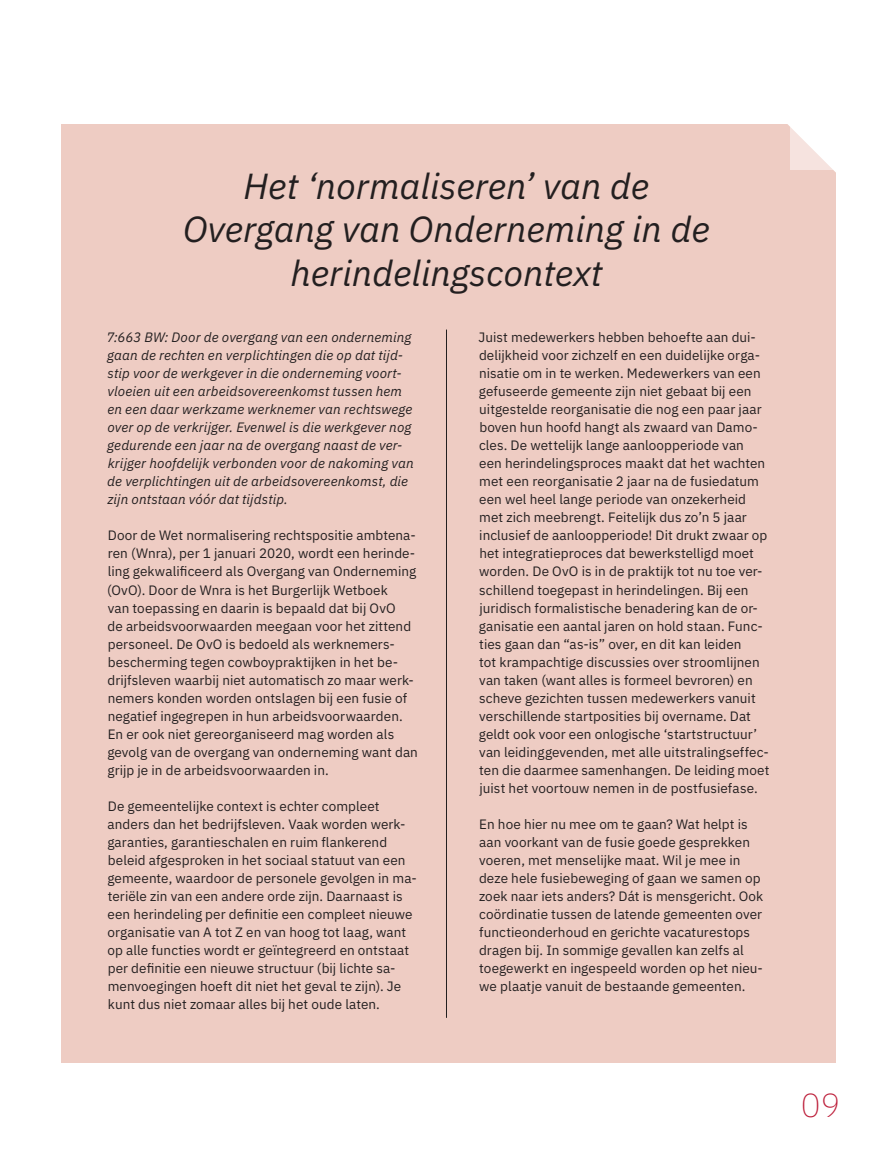
<style>
.page{position:relative;width:893px;height:1149px;background:#fff}
.page>*{position:absolute;margin:0;border:0;box-sizing:border-box;transform-origin:0 0}
.t1{font:italic 36px/43.2px "IBM Plex Sans";color:#231f20;text-align:center}
.t2{font:33px "IBM Plex Sans";color:#bc1c38}
.No_Spacing{font:13.5px/18px "IBM Plex Sans";letter-spacing:.005em;color:#231f20}
.No_Spacing-2{font:italic 13.5px/18px "IBM Plex Sans";letter-spacing:.01em;color:#231f20}
</style>
<div class="page">
<div style="left:61px;top:124px;width:775px;height:938px;background:#eeccc3"></div>
<svg style="left:787px;top:124px;width:49px;height:49px;background:#f9eeeb"></svg>
<hr style="left:446px;top:329px;width:1px;height:688px;background:#231f20">
<p class="t1" style="left:244px;top:162px;width:407px">Het ‘normaliseren’ van de</p>
<p class="t1" style="left:183px;top:205px;width:528px">Overgang van Onderneming in de herindelingscontext</p>
<p class="No_Spacing-2" style="left:107px;top:327px;width:309px">7:663 BW: Door de overgang van een onderneming gaan de rechten en verplichtingen die op dat tijd&shy;stip voor de werkgever in die onderneming voort&shy;vloeien uit een arbeidsovereenkomst tussen hem en een daar werkzame werknemer van rechtswege over op de verkrijger. Evenwel is die werkgever nog gedurende een jaar na de overgang naast de ver&shy;krijger hoofdelijk verbonden voor de nakoming van de verplichtingen uit de arbeidsovereenkomst, die zijn ontstaan vóór dat tijdstip.</p>
<p class="No_Spacing" style="left:107px;top:525px;width:312px">Door de Wet normalisering rechtspositie ambtena&shy;ren (Wnra), per 1 januari 2020, wordt een herinde&shy;ling gekwalificeerd als Overgang van Onderneming (OvO). Door de Wnra is het Burgerlijk Wetboek<br>van toepassing en daarin is bepaald dat bij OvO<br>de arbeidsvoorwaarden meegaan voor het zittend personeel. De OvO is bedoeld als werknemers&shy;bescherming tegen cowboypraktijken in het be&shy;drijfsleven waarbij niet automatisch zo maar werk&shy;nemers konden worden ontslagen bij een fusie of negatief ingegrepen in hun arbeidsvoorwaarden.<br>En er ook niet gereorganiseerd mag worden als gevolg van de overgang van onderneming want dan grijp je in de arbeidsvoorwaarden in.</p>
<p class="No_Spacing" style="left:107px;top:795px;width:311px">De gemeentelijke context is echter compleet anders dan het bedrijfsleven. Vaak worden werk&shy;garanties, garantieschalen en ruim flankerend beleid afgesproken in het sociaal statuut van een gemeente, waardoor de personele gevolgen in ma&shy;teriële zin van een andere orde zijn. Daarnaast is een herindeling per definitie een compleet nieuwe organisatie van A tot Z en van hoog tot laag, want op alle functies wordt er geïntegreerd en ontstaat per definitie een nieuwe structuur (bij lichte sa&shy;menvoegingen hoeft dit niet het geval te zijn). Je kunt dus niet zomaar alles bij het oude laten.</p>
<p class="No_Spacing" style="left:478px;top:327px;width:292px">Juist medewerkers hebben behoefte aan dui&shy;delijkheid voor zichzelf en een duidelijke orga&shy;nisatie om in te werken. Medewerkers van een gefuseerde gemeente zijn niet gebaat bij een uitgestelde reorganisatie die nog een paar jaar boven hun hoofd hangt als zwaard van Damo&shy;cles. De wettelijk lange aanloopperiode van een herindelingsproces maakt dat het wachten met een reorganisatie 2 jaar na de fusiedatum een wel heel lange periode van onzekerheid met zich meebrengt. Feitelijk dus zo’n 5 jaar inclusief de aanloopperiode! Dit drukt zwaar op het integratieproces dat bewerkstelligd moet worden. De OvO is in de praktijk tot nu toe ver&shy;schillend toegepast in herindelingen. Bij een juridisch formalistische benadering kan de or&shy;ganisatie een aantal jaren on hold staan. Func&shy;ties gaan dan “as-is” over, en dit kan leiden<br>tot krampachtige discussies over stroomlijnen van taken (want alles is formeel bevroren) en scheve gezichten tussen medewerkers vanuit verschillende startposities bij overname. Dat geldt ook voor een onlogische ‘startstructuur’ van leidinggevenden, met alle uitstralingseffec&shy;ten die daarmee samenhangen. De leiding moet juist het voortouw nemen in de postfusiefase.</p>
<p class="No_Spacing" style="left:479px;top:813px;width:286px">En hoe hier nu mee om te gaan? Wat helpt is aan voorkant van de fusie goede gesprekken voeren, met menselijke maat. Wil je mee in deze hele fusiebeweging of gaan we samen op zoek naar iets anders? Dát is mensgericht. Ook coördinatie tussen de latende gemeenten over functieonderhoud en gerichte vacaturestops dragen bij. In sommige gevallen kan zelfs al toegewerkt en ingespeeld worden op het nieu&shy;we plaatje vanuit de bestaande gemeenten.</p>
<h2 class="t2" style="left:801px;top:1079px;width:41px">09</h2>
</div>
